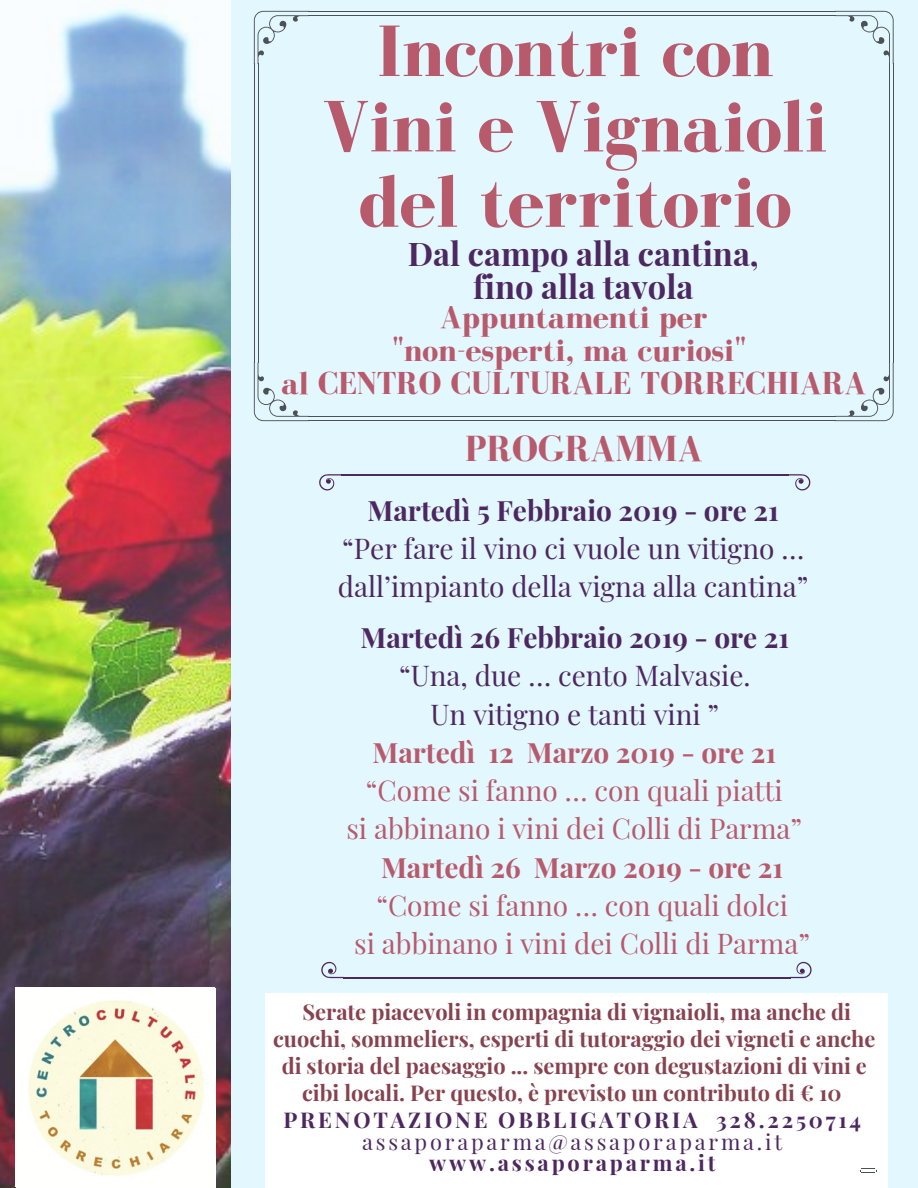
<style>
.page{position:relative;width:918px;height:1188px;background:#e3f7ff}
.page>*{position:absolute;margin:0;border:0;box-sizing:border-box;transform-origin:0 0}
.t1{font:700 74.7px/75.4px "Bodoni FLF";color:#b75a6b;text-align:center}
.t2{font:700 37.35px "Bodoni FLF";color:#b75a6b}
.t3{font:700 32.7px/32.7px "Bodoni FLF";color:#b75a6b;text-align:center}
.t4{font:700 32.7px/33.8px "Playfair Display";color:#4d2860;text-align:center}
.t5{font:28.05px/38.2px "Playfair Display";color:#b75a6b;text-align:center}
.t6{font:28.05px/38.2px "Playfair Display";color:#4d2860}
.t7{font:700 28.05px "Playfair Display";color:#4d2860}
.t8{font:700 28.05px "Playfair Display";color:#b75a6b}
.t9{font:700 21.75px/27px "Playfair Display";color:#87424f;text-align:center}
.t10{font:700 21.75px "Playfair Display";letter-spacing:.13em;color:#4d2860}
.t11{font:21.75px "Playfair Display";letter-spacing:.13em;color:#4d2860}
</style>
<div class="page">
<img style="left:0;top:0;width:231px;height:1188px">
<svg style="left:254px;top:11px;width:55px;height:53px"></svg>
<hr style="left:258px;top:63px;width:1px;height:300px;background:#4b5154">
<hr style="left:254px;top:63px;width:1px;height:300px;background:#4b5154">
<svg style="left:254px;top:363px;width:55px;height:58px"></svg>
<hr style="left:308px;top:416px;width:528px;height:1px;background:#4b5154">
<hr style="left:308px;top:420px;width:528px;height:1px;background:#4b5154">
<svg style="left:835px;top:363px;width:59px;height:58px"></svg>
<hr style="left:889px;top:63px;width:1px;height:300px;background:#4b5154">
<hr style="left:893px;top:63px;width:1px;height:300px;background:#4b5154">
<svg style="left:835px;top:11px;width:59px;height:53px"></svg>
<hr style="left:308px;top:15px;width:528px;height:1px;background:#4b5154">
<hr style="left:308px;top:11px;width:528px;height:1px;background:#4b5154">
<hr style="left:341px;top:474px;width:448px;height:1px;background:#4d2860">
<svg style="left:319px;top:474px;width:22px;height:16px"></svg>
<svg style="left:788px;top:474px;width:22px;height:16px"></svg>
<hr style="left:343px;top:977px;width:447px;height:1px;background:#4d2860">
<svg style="left:790px;top:962px;width:22px;height:16px"></svg>
<svg style="left:321px;top:962px;width:23px;height:16px"></svg>
<div style="left:266px;top:993px;width:622px;height:195px;background:#fff"></div>
<img style="left:17px;top:989px;width:199px;height:199px">
<h1 class="t1" style="left:322px;top:13px;width:507px">Incontri con<br>Vini e Vignaioli del territorio</h1>
<h3 class="t4" style="left:408px;top:235px;width:352px">Dal campo alla cantina, fino alla tavola</h3>
<h3 class="t3" style="left:281px;top:301px;width:586px">Appuntamenti per<br>"non-esperti, ma curiosi"<br>al CENTRO CULTURALE TORRECHIARA</h3>
<h2 class="t2" style="left:465px;top:429px;width:239px">PROGRAMMA</h2>
<p class="t7" style="left:368px;top:491px;width:413px">Martedì 5 Febbraio 2019 - ore 21</p>
<p class="t6" style="left:338px;top:528px;width:472px">“Per fare il vino ci vuole un vitigno … dall’impianto della vigna alla cantina”</p>
<p class="t7" style="left:360px;top:618px;width:430px">Martedì 26 Febbraio 2019 - ore 21</p>
<p class="t6" style="left:399px;top:655px;width:353px;text-align:center">“Una, due … cento Malvasie.<br>Un vitigno e tanti vini ”</p>
<p class="t8" style="left:372px;top:732px;width:405px">Martedì 12 Marzo 2019 - ore 21</p>
<p class="t5" style="left:346px;top:770px;width:457px">“Come si fanno … con quali piatti<br>si abbinano i vini dei Colli di Parma”</p>
<p class="t8" style="left:381px;top:847px;width:404px">Martedì 26 Marzo 2019 - ore 21</p>
<p class="t5" style="left:354px;top:885px;width:457px">“Come si fanno … con quali dolci<br>si abbinano i vini dei Colli di Parma”</p>
<p class="t9" style="left:273px;top:997px;width:604px">Serate piacevoli in compagnia di vignaioli, ma anche di cuochi, sommeliers, esperti di tutoraggio dei vigneti e anche di storia del paesaggio ... sempre con degustazioni di vini e cibi locali. Per questo, è previsto un contributo di € 10</p>
<p class="t10" style="left:284px;top:1105px;width:579px">PRENOTAZIONE OBBLIGATORIA 328.2250714</p>
<p class="t11" style="left:362px;top:1126px;width:422px">assaporaparma@assaporaparma.it</p>
<p class="t10" style="left:429px;top:1148px;width:288px">www.assaporaparma.it</p>
</div>
